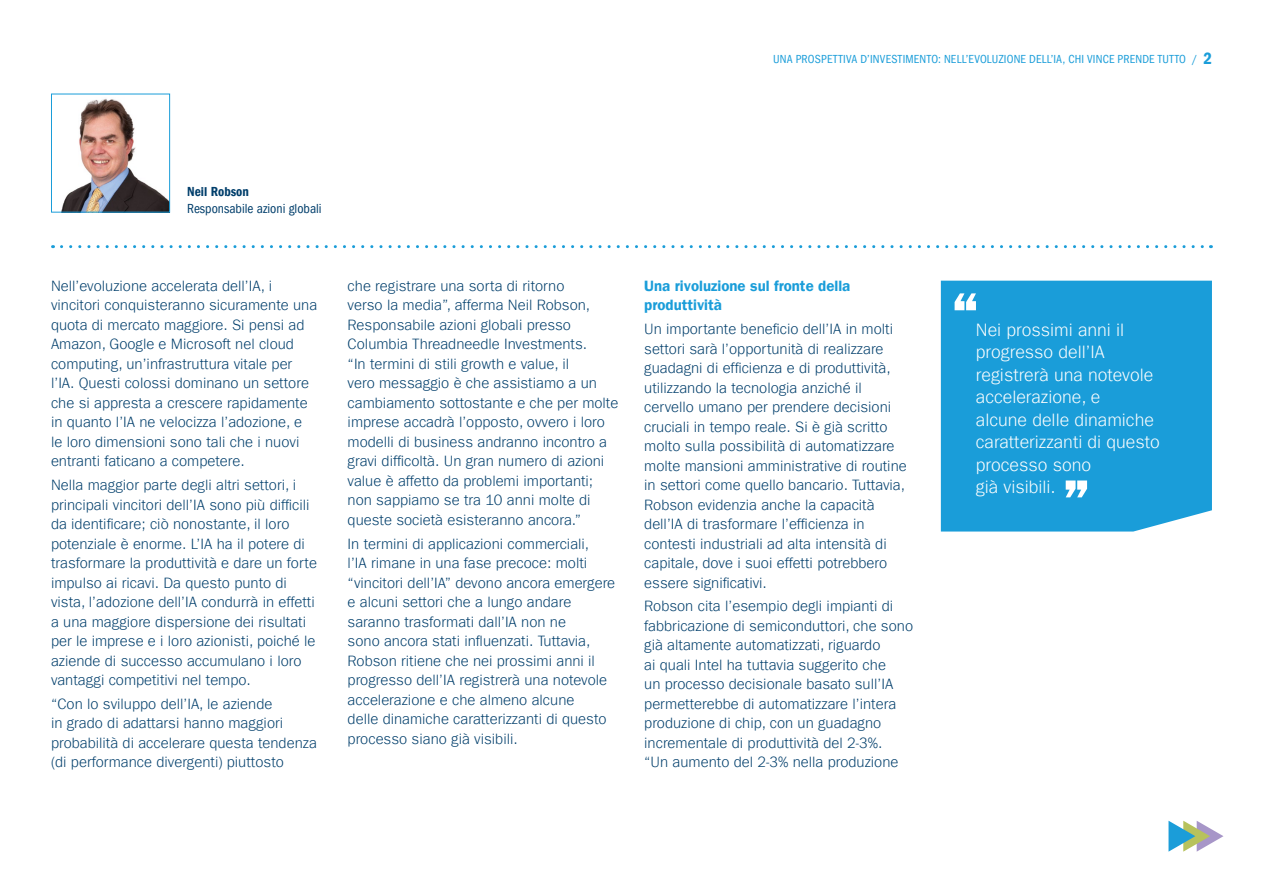
<style>
.page{position:relative;width:1263px;height:893px;background:#fff}
.page>*{position:absolute;margin:0;border:0;box-sizing:border-box;transform-origin:0 0}
.t1{font:57px "ITC Frank Gofor Ameriprise Hvy";color:#fff}
.t2{font:300 18px/22.5px "ITC Frank Gofor Ameriprise";color:#fff}
.t3{font:300 15px/19.5px "ITC Frank Gofor Ameriprise";color:#003e6b}
.t4{font:15px/19.5px "ITC Frank Gofor Ameriprise Dm";color:#1a9dd9}
.t5{font:condensed 13.5px "ITC Frank Gofor Ameriprise";color:#003e6b}
.t6{font:13.5px "ITC Frank Gofor Ameriprise Dm Cn";color:#003e6b}
.t7{font:condensed 12px "ITC Frank Gofor Ameriprise";letter-spacing:.02em;color:#1a9dd9}
.s1{font-family:"ITC Frank Gofor Ameriprise Dm Cn";font-stretch:normal;font-size:16.8px}
</style>
<div class="page">
<svg style="left:1168px;top:821px;width:55px;height:31px"></svg>
<svg style="left:61px;top:245px;width:1150px;height:3px"></svg>
<div style="left:941px;top:281px;width:271px;height:250px;background:#1a9dd9"></div>
<img style="left:61px;top:99px;width:107px;height:112px">
<div style="left:51px;top:94px;width:119px;height:119px;border:1px solid #1a9dd9"></div>
<p class="t7" style="left:773px;top:52px;width:440px">UNA PROSPETTIVA D’INVESTIMENTO: NELL’EVOLUZIONE DELL’IA, CHI VINCE PRENDE TUTTO / <span class="s1">2</span></p>
<p class="t6" style="left:187px;top:184px;width:63px">Neil Robson</p>
<p class="t5" style="left:187px;top:201px;width:136px">Responsabile azioni globali</p>
<p class="t3" style="left:51px;top:276px;width:268px">Nell’evoluzione accelerata dell’IA, i vincitori conquisteranno sicuramente una quota di mercato maggiore. Si pensi ad Amazon, Google e Microsoft nel cloud computing, un’infrastruttura vitale per l’IA. Questi colossi dominano un settore che si appresta a crescere rapidamente in quanto l’IA ne velocizza l’adozione, e<br>le loro dimensioni sono tali che i nuovi entranti faticano a competere.</p>
<p class="t3" style="left:51px;top:475px;width:267px">Nella maggior parte degli altri settori, i principali vincitori dell’IA sono più difficili da identificare; ciò nonostante, il loro potenziale è enorme. L’IA ha il potere di trasformare la produttività e dare un forte impulso ai ricavi. Da questo punto di vista, l’adozione dell’IA condurrà in effetti a una maggiore dispersione dei risultati per le imprese e i loro azionisti, poiché le aziende di successo accumulano i loro vantaggi competitivi nel tempo.</p>
<p class="t3" style="left:51px;top:694px;width:267px">“Con lo sviluppo dell’IA, le aziende<br>in grado di adattarsi hanno maggiori probabilità di accelerare questa tendenza (di performance divergenti) piuttosto</p>
<p class="t3" style="left:348px;top:276px;width:272px">che registrare una sorta di ritorno<br>verso la media”, afferma Neil Robson, Responsabile azioni globali presso Columbia Threadneedle Investments.<br>“In termini di stili growth e value, il<br>vero messaggio è che assistiamo a un cambiamento sottostante e che per molte imprese accadrà l’opposto, ovvero i loro modelli di business andranno incontro a gravi difficoltà. Un gran numero di azioni value è affetto da problemi importanti; non sappiamo se tra 10 anni molte di queste società esisteranno ancora.”</p>
<p class="t3" style="left:348px;top:534px;width:269px">In termini di applicazioni commerciali,<br>l’IA rimane in una fase precoce: molti “vincitori dell’IA” devono ancora emergere e alcuni settori che a lungo andare saranno trasformati dall’IA non ne<br>sono ancora stati influenzati. Tuttavia, Robson ritiene che nei prossimi anni il progresso dell’IA registrerà una notevole accelerazione e che almeno alcune<br>delle dinamiche caratterizzanti di questo processo siano già visibili.</p>
<p class="t4" style="left:644px;top:276px;width:208px">Una rivoluzione sul fronte della produttività</p>
<p class="t3" style="left:644px;top:319px;width:264px">Un importante beneficio dell’IA in molti settori sarà l’opportunità di realizzare guadagni di efficienza e di produttività, utilizzando la tecnologia anziché il cervello umano per prendere decisioni cruciali in tempo reale. Si è già scritto molto sulla possibilità di automatizzare molte mansioni amministrative di routine in settori come quello bancario. Tuttavia, Robson evidenzia anche la capacità dell’IA di trasformare l’efficienza in contesti industriali ad alta intensità di capitale, dove i suoi effetti potrebbero essere significativi.</p>
<p class="t3" style="left:644px;top:597px;width:270px">Robson cita l’esempio degli impianti di fabbricazione di semiconduttori, che sono già altamente automatizzati, riguardo<br>ai quali Intel ha tuttavia suggerito che<br>un processo decisionale basato sull’IA permetterebbe di automatizzare l’intera produzione di chip, con un guadagno incrementale di produttività del 2-3%.<br>“Un aumento del 2-3% nella produzione</p>
<h1 class="t1" style="left:950px;top:279px;width:31px">“</h1>
<p class="t2" style="left:976px;top:318px;width:186px">Nei prossimi anni il progresso dell’IA registrerà una notevole accelerazione, e<br>alcune delle dinamiche caratterizzanti di questo processo sono<br>già visibili.</p>
<h1 class="t1" style="left:1061px;top:467px;width:31px">”</h1>
</div>
